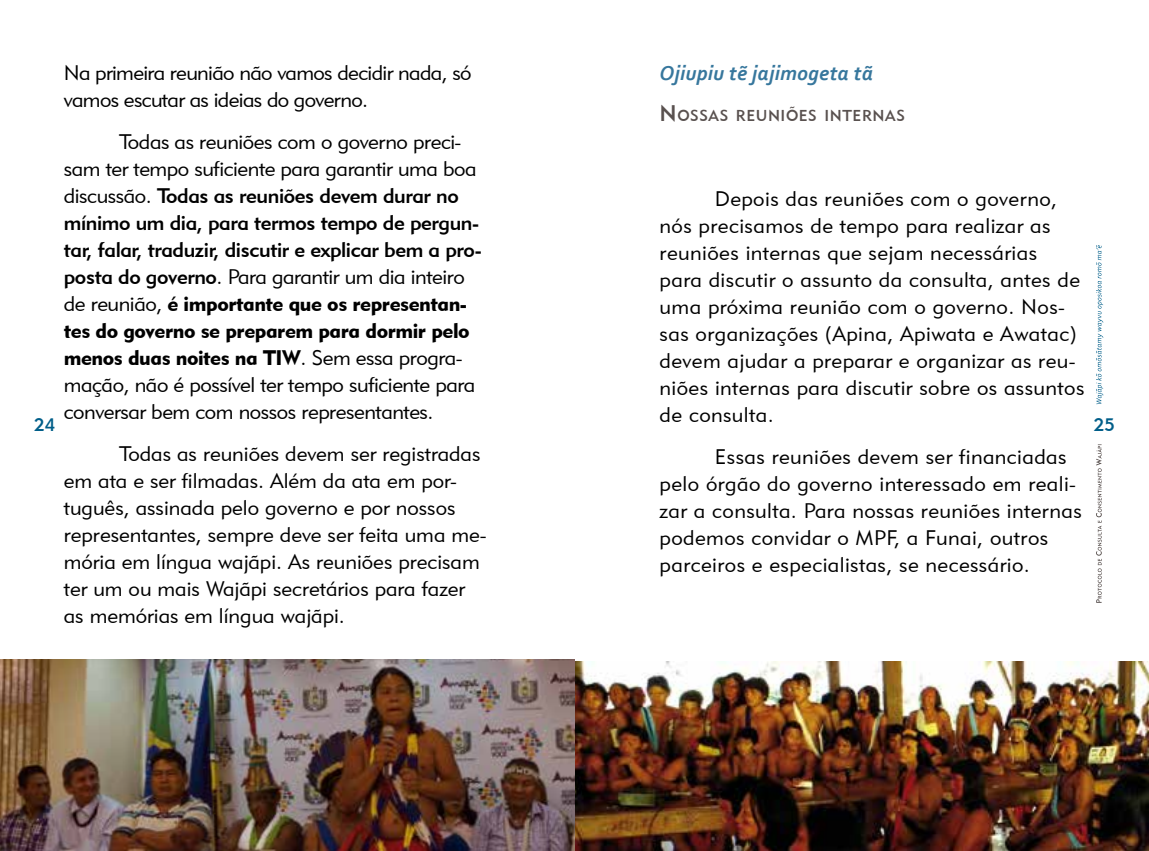
<style>
.page{position:relative;width:1149px;height:851px;background:#fff}
.page>*{position:absolute;margin:0;border:0;box-sizing:border-box;transform-origin:0 0}
.t1{font:21px/27px "Geometric 415 BT Lite A";letter-spacing:.02em;color:#000}
.t2{font:21px/27px "Geometric 415 BT Lite A";color:#000}
.t3{font:21px/27px "Geometric 415 BT Lite A";letter-spacing:-.02em;color:#000}
.t4{font:21px/27px "Geometric 415 BT Medium A";letter-spacing:-.02em;color:#000}
.t5{font:21px/27px "Geometric 415 BT Black A";letter-spacing:-.02em;color:#000}
.t6{font:21px/27px "Geometric 415 BT Lite A";letter-spacing:-.03em;color:#000}
.t7{font:italic 700 21px "Corbel";letter-spacing:.01em;color:#37779d}
.t8{font:18px "Geometric 415 BT Medium A";color:#005e89}
.t9{font:15.75px "Geometric 415 BT Medium A";letter-spacing:.035em;color:#59514f}
.s1{font-family:"Geometric 415 BT Lite A"}
.s2{font-family:"Geometric 415 BT Medium A"}
.s3{font-size:22.5px}
</style>
<div class="page">
<svg style="left:1096px;top:245px;width:6px;height:159px"></svg>
<svg style="left:1096px;top:444px;width:5px;height:158px"></svg>
<img style="left:574px;top:661px;width:574px;height:189px">
<img style="left:0;top:659px;width:574px;height:191px">
<p class="t6" style="left:64px;top:59px;width:409px">Na primeira reunião não vamos decidir nada, só vamos escutar as ideias do governo.</p>
<p class="t3" style="left:64px;top:128px;width:414px;text-indent:55px">Todas as reuniões com o governo preci&shy;sam ter tempo suficiente para garantir uma boa</p>
<p class="t4" style="left:64px;top:182px;width:419px"><span class="s1">discussão.</span> Todas as reuniões devem durar no mínimo um dia, para termos tempo de pergun&shy;tar, falar, traduzir, discutir e explicar bem a pro-</p>
<p class="t3" style="left:64px;top:263px;width:402px"><span class="s2">posta do governo</span>. Para garantir um dia inteiro</p>
<p class="t5" style="left:64px;top:290px;width:407px"><span class="s1">de reunião,</span> é importante que os representan&shy;tes do governo se preparem para dormir pelo menos duas noites na TIW<span class="s1">. Sem essa progra-</span></p>
<p class="t3" style="left:64px;top:371px;width:412px">mação, não é possível ter tempo suficiente para conversar bem com nossos representantes.</p>
<p class="t2" style="left:64px;top:440px;width:424px;text-indent:55px">Todas as reuniões devem ser registradas em ata e ser filmadas. Além da ata em por&shy;tuguês, assinada pelo governo e por nossos representantes, sempre deve ser feita uma me&shy;mória em língua wajãpi. As reuniões precisam ter um ou mais Wajãpi secretários para fazer as memórias em língua wajãpi.</p>
<p class="t7" style="left:659px;top:64px;width:215px">Ojiupiu tẽ jajimogeta tã</p>
<p class="t9" style="left:659px;top:106px;width:247px"><span class="s3">N</span>OSSAS REUNIÕES INTERNAS</p>
<p class="t1" style="left:659px;top:184px;width:426px;text-indent:55px">Depois das reuniões com o governo, nós precisamos de tempo para realizar as reuniões internas que sejam necessárias para discutir o assunto da consulta, antes de uma próxima reunião com o governo. Nos&shy;sas organizações (Apina, Apiwata e Awatac) devem ajudar a preparar e organizar as reu&shy;niões internas para discutir sobre os assuntos de consulta.</p>
<p class="t1" style="left:659px;top:442px;width:423px;text-indent:55px">Essas reuniões devem ser financiadas pelo órgão do governo interessado em reali&shy;zar a consulta. Para nossas reuniões internas podemos convidar o MPF, a Funai, outros parceiros e especialistas, se necessário.</p>
<p class="t8" style="left:34px;top:413px;width:23px">24</p>
<p class="t8" style="left:1093px;top:413px;width:23px">25</p>
</div>
